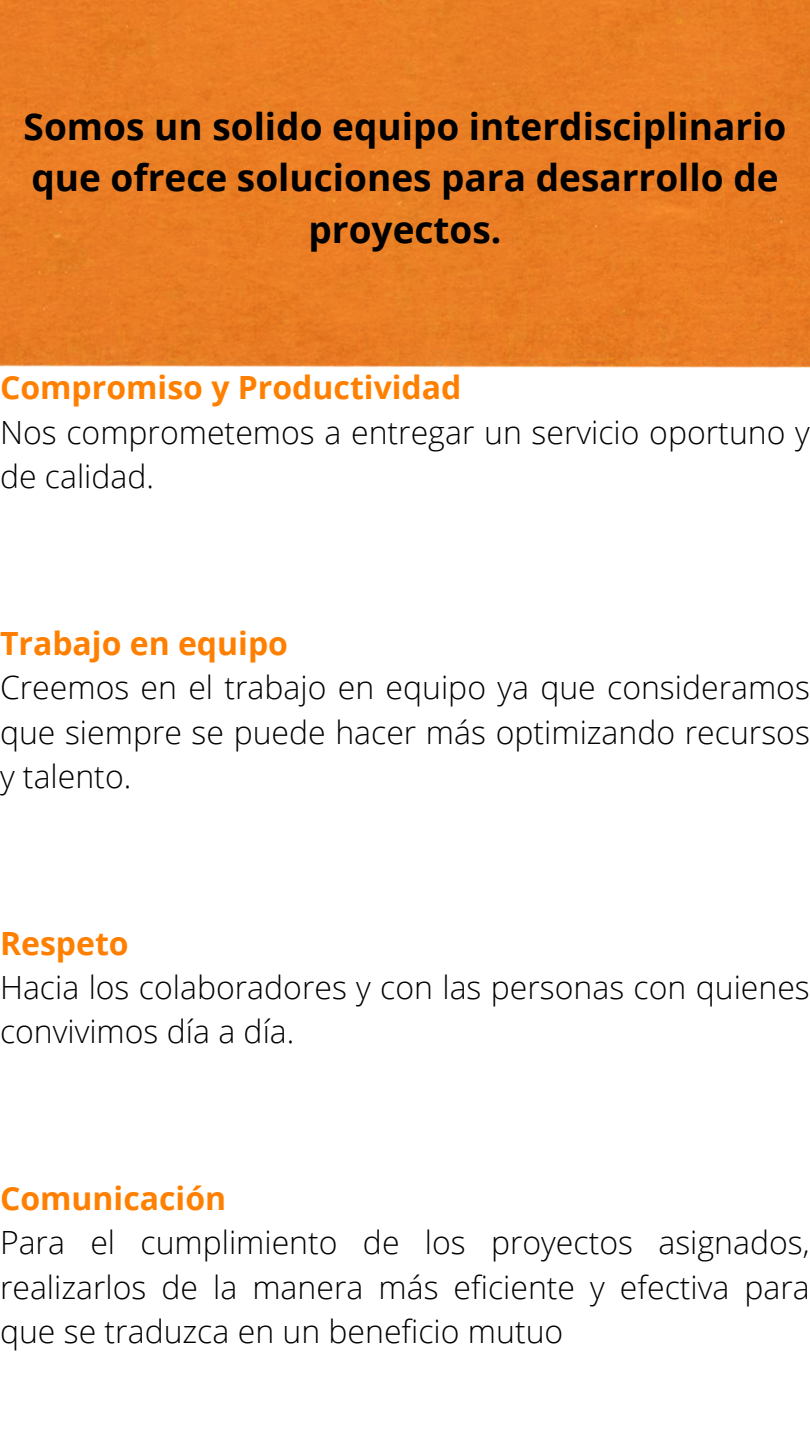
<style>
.page{position:relative;width:810px;height:1440px;background:#fff}
.page>*{position:absolute;margin:0;border:0;box-sizing:border-box;transform-origin:0 0}
.t1{font:700 37px/51.8px "Open Sans";color:#000;text-align:center}
.t2{font:300 32px/44.2px "Open Sans";color:#000}
.t3{font:700 32px "Open Sans";color:#ff8000}
</style>
<div class="page">
<div style="left:0;top:0;width:810px;height:368px;background:#ea7d25"></div>
<p class="t1" style="left:24px;top:99px;width:764px">Somos un solido equipo interdisciplinario que ofrece soluciones para desarrollo de proyectos.</p>
<p class="t3" style="left:0;top:365px;width:463px">Compromiso y Productividad</p>
<p class="t2" style="left:0;top:409px;width:811px">Nos comprometemos a entregar un servicio oportuno y de calidad.</p>
<p class="t3" style="left:0;top:621px;width:290px">Trabajo en equipo</p>
<p class="t2" style="left:0;top:665px;width:811px;text-align:justify">Creemos en el trabajo en equipo ya que consideramos que siempre se puede hacer más optimizando recursos y talento.</p>
<p class="t3" style="left:0;top:921px;width:130px">Respeto</p>
<p class="t2" style="left:0;top:964px;width:811px">Hacia los colaboradores y con las personas con quienes convivimos día a día.</p>
<p class="t3" style="left:0;top:1176px;width:228px">Comunicación</p>
<p class="t2" style="left:0;top:1220px;width:811px;text-align:justify">Para el cumplimiento de los proyectos asignados, realizarlos de la manera más eficiente y efectiva para que se traduzca en un beneficio mutuo</p>
</div>
